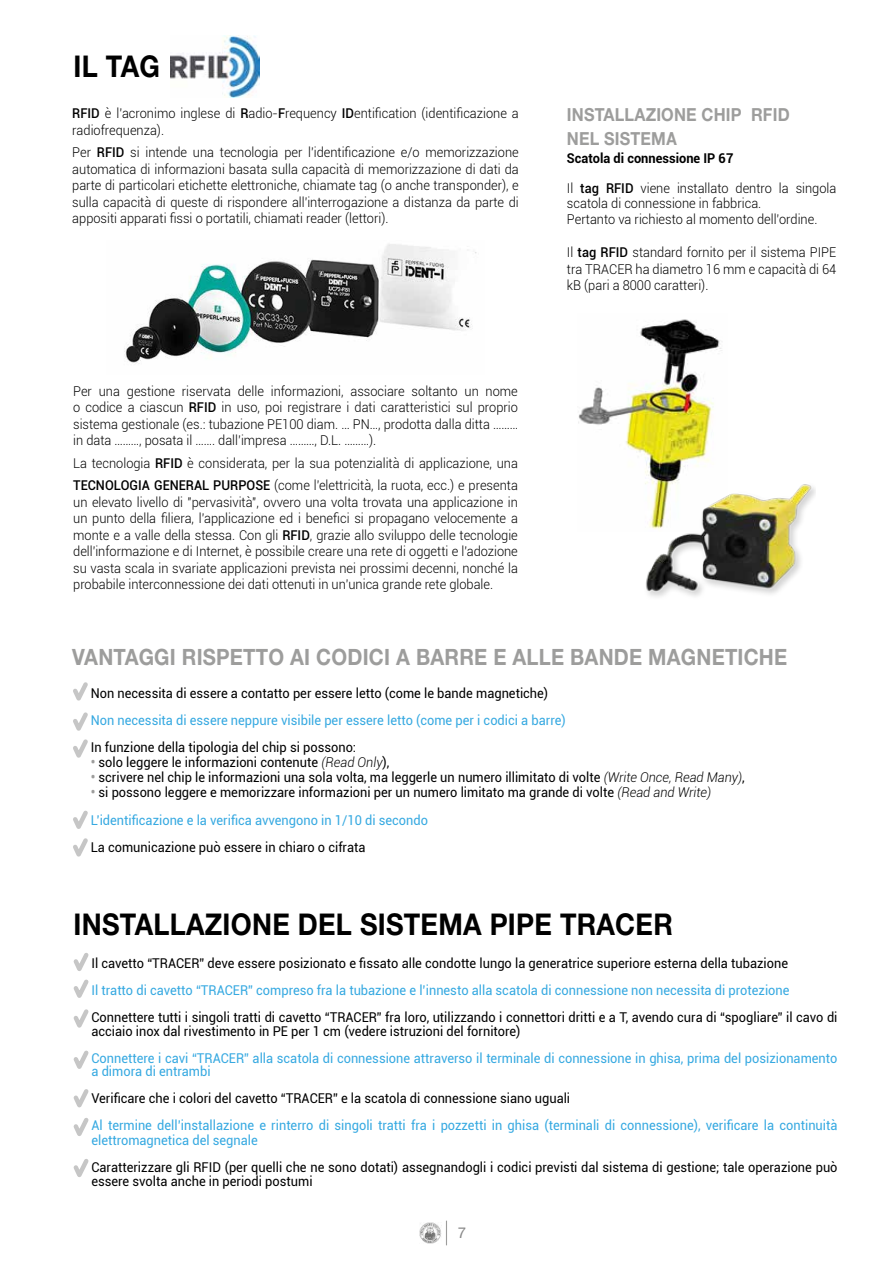
<style>
.page{position:relative;width:893px;height:1263px;background:#fff}
.page>*{position:absolute;margin:0;border:0;box-sizing:border-box;transform-origin:0 0}
.t1{font:700 30px "Helvetica Neue LT Std";letter-spacing:.01em;color:#000;scale:.9 1}
.t2{font:700 22.5px "Helvetica Neue LT Std";letter-spacing:.01em;color:#9d9d9c;scale:.9 1}
.t3{font:700 18px/24px "Helvetica Neue LT Std";letter-spacing:.01em;color:#9d9d9c;scale:.9 1}
.t4{font:15px "Helvetica Neue LT Std";color:#878787}
.t5{font:300 13.5px/16.5px "Roboto";color:#000;text-align:justify;scale:.95 1}
.t6{font:13.5px/14.2px "Roboto";color:#000;scale:.95 1}
.t7{font:13.5px/13.5px "Roboto";color:#36a9e1;scale:.95 1}
.t8{font:700 13.5px "Roboto";color:#000;scale:.95 1}
.s1{font-weight:500}
.s2{font-family:"Roboto"}
.s3{font-weight:700;color:#9d9d9c}
.s4{font-weight:300;font-style:italic}
.s5{color:#36a9e1}
</style>
<div class="page">
<img style="left:420px;top:1222px;width:22px;height:22px">
<svg style="left:446px;top:1221px;width:1px;height:24px"></svg>
<img style="left:124px;top:244px;width:353px;height:119px">
<img style="left:171px;top:36px;width:88px;height:62px">
<svg style="left:73px;top:953px;width:16px;height:75px"></svg>
<svg style="left:73px;top:1050px;width:16px;height:19px"></svg>
<svg style="left:73px;top:1089px;width:16px;height:47px"></svg>
<svg style="left:73px;top:1159px;width:16px;height:18px"></svg>
<img style="left:578px;top:319px;width:144px;height:160px">
<img style="left:645px;top:479px;width:171px;height:118px">
<svg style="left:73px;top:682px;width:15px;height:76px"></svg>
<svg style="left:73px;top:810px;width:15px;height:47px"></svg>
<h1 class="t1" style="left:74px;top:48px;width:97px">IL TAG</h1>
<p class="t5" style="left:72px;top:105px;width:471px"><span class="s1">RFID</span> è l’acronimo inglese di <span class="s1">R</span>adio-<span class="s1">F</span>requency <span class="s1">ID</span>entification (identificazione a radiofrequenza).</p>
<p class="t5" style="left:72px;top:144px;width:472px">Per <span class="s1">RFID</span> si intende una tecnologia per l'identificazione e/o memorizzazione automatica di informazioni basata sulla capacità di memorizzazione di dati da parte di particolari etichette elettroniche, chiamate tag (o anche transponder), e sulla capacità di queste di rispondere all'interrogazione a distanza da parte di appositi apparati fissi o portatili, chiamati reader (lettori).</p>
<p class="t5" style="left:73px;top:382px;width:470px">Per una gestione riservata delle informazioni, associare soltanto un nome o codice a ciascun <span class="s1">RFID</span> in uso, poi registrare i dati caratteristici sul proprio sistema gestionale (es.: tubazione PE100 diam. … PN…, prodotta dalla ditta ……… in data ………, posata il ……. dall’impresa ………, D.L. ………).</p>
<p class="t5" style="left:73px;top:451px;width:470px;line-height:22.5px">La tecnologia <span class="s1">RFID</span> è considerata, per la sua potenzialità di applicazione, una<br><span class="s1">TECNOLOGIA GENERAL PURPOSE</span> (come l'elettricità, la ruota, ecc.) e presenta</p>
<p class="t5" style="left:73px;top:493px;width:470px">un elevato livello di "pervasività", ovvero una volta trovata una applicazione in un punto della filiera, l'applicazione ed i benefici si propagano velocemente a monte e a valle della stessa. Con gli <span class="s1">RFID</span>, grazie allo sviluppo delle tecnologie dell'informazione e di Internet, è possibile creare una rete di oggetti e l'adozione su vasta scala in svariate applicazioni prevista nei prossimi decenni, nonché la probabile interconnessione dei dati ottenuti in un'unica grande rete globale.</p>
<h3 class="t3" style="left:567px;top:102px;width:249px">INSTALLAZIONE CHIP RFID<br>NEL SISTEM<span class="s2">A</span></h3>
<p class="t8" style="left:567px;top:148px;width:177px">Scatola di connessione IP 67</p>
<p class="t5" style="left:567px;top:180px;width:285px;line-height:15px">Il <span class="s1">tag RFID</span> viene installato dentro la singola scatola di connessione in fabbrica.</p>
<p class="t5" style="left:567px;top:211px;width:265px">Pertanto va richiesto al momento dell’ordine.</p>
<p class="t5" style="left:567px;top:244px;width:285px">Il <span class="s1">tag RFID</span> standard fornito per il sistema PIPE tra TRACER ha diametro 16 mm e capacità di 64 kB (pari a 8000 caratteri).</p>
<h2 class="t2" style="left:72px;top:643px;width:796px">VANTAGGI RISPETTO AI CODICI A BARRE E ALLE BANDE MAGNETICHE</h2>
<p class="t6" style="left:91px;top:685px;width:483px">Non necessita di essere a contatto per essere letto (come le bande magnetiche)</p>
<p class="t7" style="left:91px;top:713px;width:501px">Non necessita di essere neppure visibile per essere letto (come per i codici a barre)</p>
<p class="t6" style="left:91px;top:739px;width:281px">In funzione della tipologia del chip si possono:</p>
<p class="t6" style="left:91px;top:754px;width:316px"><span class="s3">•</span> solo leggere le informazioni contenute <span class="s4">(Read Only</span>),</p>
<p class="t6" style="left:91px;top:769px;width:690px"><span class="s3">•</span> scrivere nel chip le informazioni una sola volta, ma leggerle un numero illimitato di volte <span class="s4">(Write Once, Read Many)</span>,</p>
<p class="t6" style="left:91px;top:777px;width:655px;line-height:28.5px"><span class="s3">•</span> si possono leggere e memorizzare informazioni per un numero limitato ma grande di volte <span class="s4">(Read and Write)<br></span><span class="s5">L'identificazione e la verifica avvengono in 1/10 di secondo</span></p>
<p class="t6" style="left:91px;top:840px;width:291px">La comunicazione può essere in chiaro o cifrata</p>
<h1 class="t1" style="left:74px;top:905px;width:667px">INSTALLAZIONE DEL SISTEMA PIPE TRACER</h1>
<p class="t6" style="left:91px;top:955px;width:735px">Il cavetto “TRACER” deve essere posizionato e fissato alle condotte lungo la generatrice superiore esterna della tubazione</p>
<p class="t7" style="left:91px;top:982px;width:736px">Il tratto di cavetto “TRACER” compreso fra la tubazione e l’innesto alla scatola di connessione non necessita di protezione</p>
<p class="t6" style="left:91px;top:1009px;width:787px">Connettere tutti i singoli tratti di cavetto “TRACER” fra loro, utilizzando i connettori dritti e a T, avendo cura di “spogliare” il cavo di acciaio inox dal rivestimento in PE per 1 cm (vedere istruzioni del fornitore)</p>
<p class="t7" style="left:91px;top:1051px;width:787px">Connettere i cavi “TRACER” alla scatola di connessione attraverso il terminale di connessione in ghisa, prima del posizionamento a dimora di entrambi</p>
<p class="t6" style="left:91px;top:1091px;width:505px">Verificare che i colori del cavetto “TRACER” e la scatola di connessione siano uguali</p>
<p class="t7" style="left:91px;top:1118px;width:787px;line-height:14.2px">Al termine dell’installazione e rinterro di singoli tratti fra i pozzetti in ghisa (terminali di connessione), verificare la continuità elettromagnetica del segnale</p>
<p class="t6" style="left:91px;top:1159px;width:787px">Caratterizzare gli RFID (per quelli che ne sono dotati) assegnandogli i codici previsti dal sistema di gestione; tale operazione può essere svolta anche in periodi postumi</p>
<p class="t4" style="left:458px;top:1224px;width:10px">7</p>
</div>
